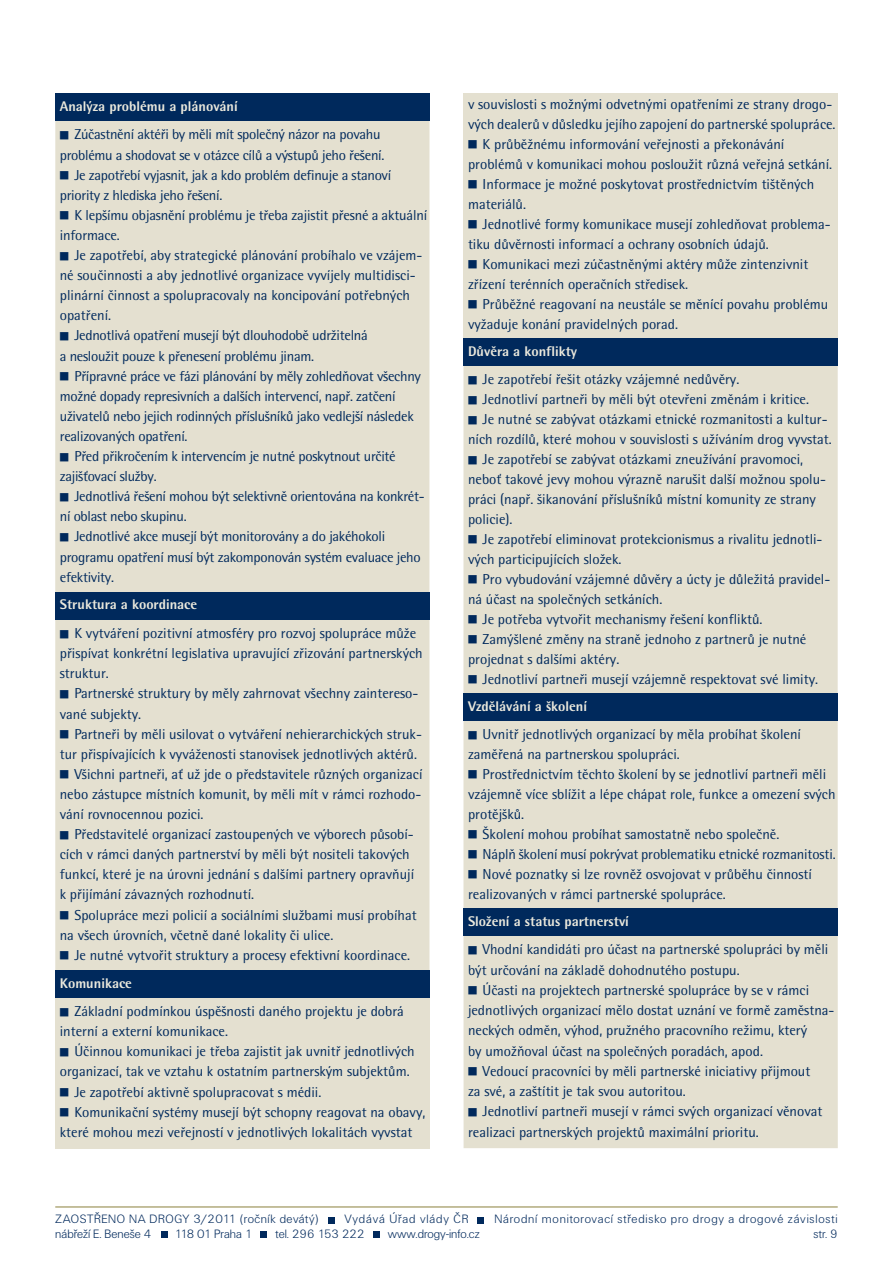
<style>
.page{position:relative;width:893px;height:1263px;background:#fff}
.page>*{position:absolute;margin:0;border:0;box-sizing:border-box;transform-origin:0 0}
.t1{font:16.05px "Rotis Semi Sans Extra Bold CE";color:#ebe9dd}
.t2{font:14.25px/20.1px "Rotis Semi Sans CE";color:#00295c}
.t3{font:14.25px/20.1px "Rotis Semi Sans CE";letter-spacing:-.02em;color:#00295c}
.t4{font:12.6px "Unitus DEE Ligh";letter-spacing:.065em;color:#00295c}
.t5{font:12.6px "Unitus DEE Ligh";letter-spacing:.005em;color:#00295c}
.t6{font:12.6px "Unitus DEE Ligh";letter-spacing:.045em;color:#00295c}
.t7{font:12.6px "Unitus DEE Ligh";letter-spacing:.07em;color:#00295c}
.t8{font:12.6px "Unitus DEE Ligh";letter-spacing:-.01em;color:#00295c}
</style>
<div class="page">
<div style="left:463px;top:93px;width:375px;height:246px;background:#e4e0d0"></div>
<hr style="left:55px;top:1206px;width:783px;height:2px;background:#b1aa7d">
<svg style="left:328px;top:1217px;width:6px;height:6px"></svg>
<svg style="left:477px;top:1217px;width:6px;height:6px"></svg>
<svg style="left:162px;top:1232px;width:6px;height:6px"></svg>
<svg style="left:374px;top:1232px;width:6px;height:6px"></svg>
<div style="left:260px;top:1232px;width:7px;height:6px;background:#00295c"></div>
<div style="left:55px;top:94px;width:374px;height:498px;background:#e4e0d0"></div>
<div style="left:55px;top:94px;width:374px;height:27px;background:#00295c"></div>
<div style="left:55px;top:598px;width:374px;height:372px;background:#e4e0d0"></div>
<div style="left:55px;top:592px;width:374px;height:28px;background:#00295c"></div>
<div style="left:55px;top:971px;width:374px;height:177px;background:#e4e0d0"></div>
<div style="left:55px;top:970px;width:374px;height:28px;background:#00295c"></div>
<div style="left:463px;top:339px;width:375px;height:354px;background:#e4e0d0"></div>
<div style="left:463px;top:339px;width:375px;height:27px;background:#00295c"></div>
<div style="left:463px;top:694px;width:375px;height:214px;background:#e4e0d0"></div>
<div style="left:463px;top:693px;width:375px;height:28px;background:#00295c"></div>
<div style="left:463px;top:909px;width:375px;height:239px;background:#e4e0d0"></div>
<div style="left:463px;top:908px;width:375px;height:28px;background:#00295c"></div>
<p class="t1" style="left:60px;top:98px;width:180px">Analýza problému a plánování</p>
<p class="t3" style="left:60px;top:125px;width:326px">■ Zúčastnění aktéři by měli mít společný názor na povahu problému a shodovat se v otázce cílů a výstupů jeho řešení.</p>
<p class="t3" style="left:60px;top:165px;width:333px">■ Je zapotřebí vyjasnit, jak a kdo problém definuje a stanoví priority z hlediska jeho řešení.</p>
<p class="t2" style="left:60px;top:205px;width:369px">■ K lepšímu objasnění problému je třeba zajistit přesné a aktuální informace.</p>
<p class="t2" style="left:60px;top:245px;width:364px">■ Je zapotřebí, aby strategické plánování probíhalo ve vzájem&shy;né součinnosti a aby jednotlivé organizace vyvíjely multidisci&shy;plinární činnost a spolupracovaly na koncipování potřebných opatření.</p>
<p class="t3" style="left:60px;top:326px;width:309px">■ Jednotlivá opatření musejí být dlouhodobě udržitelná a nesloužit pouze k přenesení problému jinam.</p>
<p class="t3" style="left:60px;top:366px;width:363px">■ Přípravné práce ve fázi plánování by měly zohledňovat všechny možné dopady represivních a dalších intervencí, např. zatčení uživatelů nebo jejich rodinných příslušníků jako vedlejší následek realizovaných opatření.</p>
<p class="t3" style="left:60px;top:446px;width:337px">■ Před přikročením k intervencím je nutné poskytnout určité zajišťovací služby.</p>
<p class="t3" style="left:60px;top:486px;width:366px">■ Jednotlivá řešení mohou být selektivně orientována na konkrét&shy;ní oblast nebo skupinu.</p>
<p class="t3" style="left:60px;top:527px;width:362px">■ Jednotlivé akce musejí být monitorovány a do jakéhokoli programu opatření musí být zakomponován systém evaluace jeho efektivity.</p>
<p class="t1" style="left:60px;top:597px;width:139px">Struktura a koordinace</p>
<p class="t2" style="left:60px;top:623px;width:364px">■ K vytváření pozitivní atmosféry pro rozvoj spolupráce může přispívat konkrétní legislativa upravující zřizování partnerských struktur.</p>
<p class="t2" style="left:60px;top:684px;width:360px">■ Partnerské struktury by měly zahrnovat všechny zaintereso&shy;vané subjekty.</p>
<p class="t2" style="left:60px;top:724px;width:364px">■ Partneři by měli usilovat o vytváření nehierarchických struk&shy;tur přispívajících k vyváženosti stanovisek jednotlivých aktérů.</p>
<p class="t2" style="left:60px;top:764px;width:364px;text-align:justify">■ Všichni partneři, ať už jde o představitele různých organizací nebo zástupce místních komunit, by měli mít v rámci rozhodo&shy;vání rovnocennou pozici.</p>
<p class="t2" style="left:60px;top:824px;width:356px">■ Představitelé organizací zastoupených ve výborech působí&shy;cích v rámci daných partnerství by měli být nositeli takových funkcí, které je na úrovni jednání s dalšími partnery opravňují k přijímání závazných rozhodnutí.</p>
<p class="t2" style="left:60px;top:905px;width:358px">■ Spolupráce mezi policií a sociálními službami musí probíhat na všech úrovních, včetně dané lokality či ulice.</p>
<p class="t2" style="left:60px;top:945px;width:352px">■ Je nutné vytvořit struktury a procesy efektivní koordinace.</p>
<p class="t1" style="left:60px;top:975px;width:74px">Komunikace</p>
<p class="t2" style="left:60px;top:1001px;width:346px">■ Základní podmínkou úspěšnosti daného projektu je dobrá interní a externí komunikace.</p>
<p class="t2" style="left:60px;top:1041px;width:356px">■ Účinnou komunikaci je třeba zajistit jak uvnitř jednotlivých organizací, tak ve vztahu k ostatním partnerským subjektům.</p>
<p class="t2" style="left:60px;top:1082px;width:263px">■ Je zapotřebí aktivně spolupracovat s médii.</p>
<p class="t2" style="left:60px;top:1102px;width:367px">■ Komunikační systémy musejí být schopny reagovat na obavy, které mohou mezi veřejností v jednotlivých lokalitách vyvstat</p>
<p class="t2" style="left:468px;top:95px;width:369px">v souvislosti s možnými odvetnými opatřeními ze strany drogo&shy;vých dealerů v důsledku jejího zapojení do partnerské spolupráce.</p>
<p class="t2" style="left:468px;top:134px;width:366px">■ K průběžnému informování veřejnosti a překonávání problémů v komunikaci mohou posloužit různá veřejná setkání.</p>
<p class="t2" style="left:468px;top:174px;width:348px">■ Informace je možné poskytovat prostřednictvím tištěných materiálů.</p>
<p class="t2" style="left:468px;top:214px;width:364px">■ Jednotlivé formy komunikace musejí zohledňovat problema&shy;tiku důvěrnosti informací a ochrany osobních údajů.</p>
<p class="t2" style="left:468px;top:254px;width:342px">■ Komunikaci mezi zúčastněnými aktéry může zintenzivnit zřízení terénních operačních středisek.</p>
<p class="t2" style="left:468px;top:294px;width:362px">■ Průběžné reagovaní na neustále se měnící povahu problému vyžaduje konání pravidelných porad.</p>
<p class="t1" style="left:468px;top:343px;width:111px">Důvěra a konflikty</p>
<p class="t2" style="left:468px;top:369px;width:273px">■ Je zapotřebí řešit otázky vzájemné nedůvěry.</p>
<p class="t2" style="left:468px;top:389px;width:342px">■ Jednotliví partneři by měli být otevřeni změnám i kritice.</p>
<p class="t2" style="left:468px;top:409px;width:365px">■ Je nutné se zabývat otázkami etnické rozmanitosti a kultur&shy;ních rozdílů, které mohou v souvislosti s užíváním drog vyvstat.</p>
<p class="t2" style="left:468px;top:449px;width:360px">■ Je zapotřebí se zabývat otázkami zneužívání pravomoci, neboť takové jevy mohou výrazně narušit další možnou spolu&shy;práci (např. šikanování příslušníků místní komunity ze strany policie).</p>
<p class="t2" style="left:468px;top:529px;width:356px">■ Je zapotřebí eliminovat protekcionismus a rivalitu jednotli&shy;vých participujících složek.</p>
<p class="t2" style="left:468px;top:569px;width:364px">■ Pro vybudování vzájemné důvěry a úcty je důležitá pravidel&shy;ná účast na společných setkáních.</p>
<p class="t2" style="left:468px;top:609px;width:296px">■ Je potřeba vytvořit mechanismy řešení konfliktů.</p>
<p class="t2" style="left:468px;top:629px;width:340px">■ Zamýšlené změny na straně jednoho z partnerů je nutné projednat s dalšími aktéry.</p>
<p class="t2" style="left:468px;top:669px;width:352px">■ Jednotliví partneři musejí vzájemně respektovat své limity.</p>
<p class="t1" style="left:468px;top:698px;width:121px">Vzdělávání a školení</p>
<p class="t2" style="left:468px;top:724px;width:334px">■ Uvnitř jednotlivých organizací by měla probíhat školení zaměřená na partnerskou spolupráci.</p>
<p class="t2" style="left:468px;top:764px;width:369px">■ Prostřednictvím těchto školení by se jednotliví partneři měli vzájemně více sblížit a lépe chápat role, funkce a omezení svých protějšků.</p>
<p class="t2" style="left:468px;top:824px;width:313px">■ Školení mohou probíhat samostatně nebo společně.</p>
<p class="t2" style="left:468px;top:844px;width:369px">■ Náplň školení musí pokrývat problematiku etnické rozmanitosti.</p>
<p class="t2" style="left:468px;top:864px;width:346px">■ Nové poznatky si lze rovněž osvojovat v průběhu činností realizovaných v rámci partnerské spolupráce.</p>
<p class="t1" style="left:468px;top:913px;width:162px">Složení a status partnerství</p>
<p class="t2" style="left:468px;top:939px;width:362px">■ Vhodní kandidáti pro účast na partnerské spolupráci by měli být určování na základě dohodnutého postupu.</p>
<p class="t2" style="left:468px;top:980px;width:368px">■ Účasti na projektech partnerské spolupráce by se v rámci jednotlivých organizací mělo dostat uznání ve formě zaměstna&shy;neckých odměn, výhod, pružného pracovního režimu, který<br>by umožňoval účast na společných poradách, apod.</p>
<p class="t2" style="left:468px;top:1061px;width:344px">■ Vedoucí pracovníci by měli partnerské iniciativy přijmout za své, a zaštítit je tak svou autoritou.</p>
<p class="t2" style="left:468px;top:1101px;width:356px">■ Jednotliví partneři musejí v rámci svých organizací věnovat realizaci partnerských projektů maximální prioritu.</p>
<p class="t6" style="left:55px;top:1212px;width:265px">ZAOSTŘENO NA DROGY 3/2011 (ročník devátý)</p>
<p class="t7" style="left:344px;top:1212px;width:126px">Vydává Úřad vlády ČR</p>
<p class="t4" style="left:494px;top:1212px;width:345px">Národní monitorovací středisko pro drogy a drogové závislosti</p>
<p class="t5" style="left:55px;top:1227px;width:98px">nábřeží E. Beneše 4</p>
<p class="t8" style="left:175px;top:1227px;width:79px">118 01 Praha 1</p>
<p class="t5" style="left:276px;top:1227px;width:90px">tel. 296 153 222</p>
<p class="t5" style="left:388px;top:1227px;width:93px">www.drogy-info.cz</p>
<p class="t6" style="left:814px;top:1227px;width:26px">str. 9</p>
</div>
